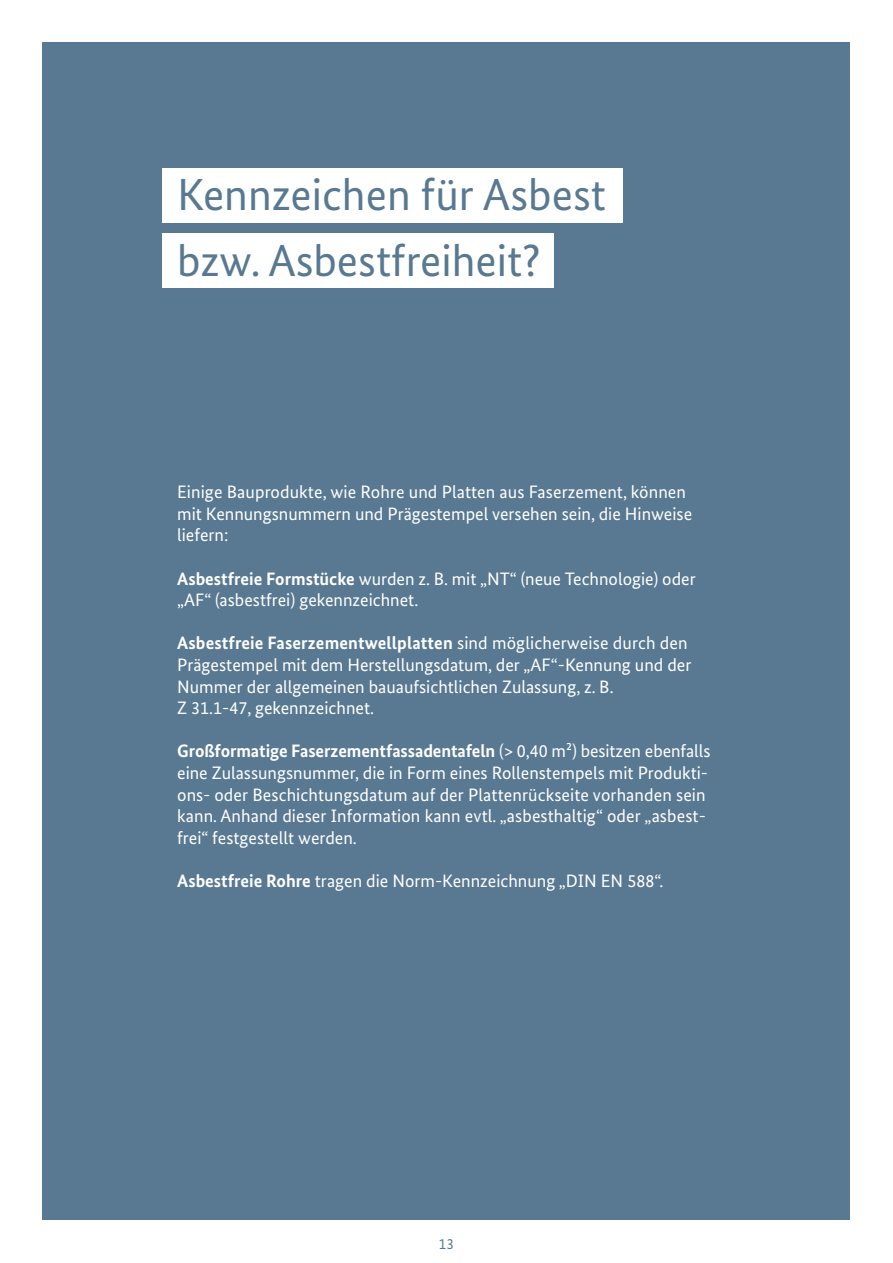
<style>
.page{position:relative;width:893px;height:1263px;background:#fff}
.page>*{position:absolute;margin:0;border:0;box-sizing:border-box;transform-origin:0 0}
.t1{font:45px/66px "Bundes Sans";color:#587991}
.t2{font:18px/21.6px "Bundes Sans";color:#fff}
.t3{font:15px "Bundes Sans";color:#587991}
.s1{font-weight:700}
</style>
<div class="page">
<div style="left:43px;top:43px;width:807px;height:1177px;background:#587991"></div>
<div style="left:163px;top:168px;width:460px;height:55px;background:#fff"></div>
<div style="left:163px;top:233px;width:391px;height:55px;background:#fff"></div>
<h1 class="t1" style="left:177px;top:161px;width:430px">Kennzeichen für Asbest bzw. Asbestfreiheit?</h1>
<p class="t2" style="left:177px;top:481px;width:517px">Einige Bauprodukte, wie Rohre und Platten aus Faserzement, können mit Kennungsnummern und Prägestempel versehen sein, die Hinweise liefern:</p>
<p class="t2" style="left:177px;top:567px;width:520px"><span class="s1">Asbestfreie Formstücke</span> wurden z. B. mit „NT“ (neue Technologie) oder „AF“ (asbestfrei) gekennzeichnet.</p>
<p class="t2" style="left:177px;top:632px;width:516px"><span class="s1">Asbestfreie Faserzementwellplatten</span> sind möglicherweise durch den Prägestempel mit dem Herstellungsdatum, der „AF“-Kennung und der Nummer der allgemeinen bauaufsichtlichen Zulassung, z. B.<br>Z 31.1-47, gekennzeichnet.</p>
<p class="t2" style="left:177px;top:740px;width:535px"><span class="s1">Großformatige Faserzementfassadentafeln</span> (&gt; 0,40 m²) besitzen ebenfalls eine Zulassungsnummer, die in Form eines Rollenstempels mit Produkti&shy;ons- oder Beschichtungsdatum auf der Plattenrückseite vorhanden sein kann. Anhand dieser Information kann evtl. „asbesthaltig“ oder „asbest&shy;frei“ festgestellt werden.</p>
<p class="t2" style="left:177px;top:870px;width:488px"><span class="s1">Asbestfreie Rohre</span> tragen die Norm-Kennzeichnung „DIN EN 588“.</p>
<p class="t3" style="left:439px;top:1235px;width:16px">13</p>
</div>
